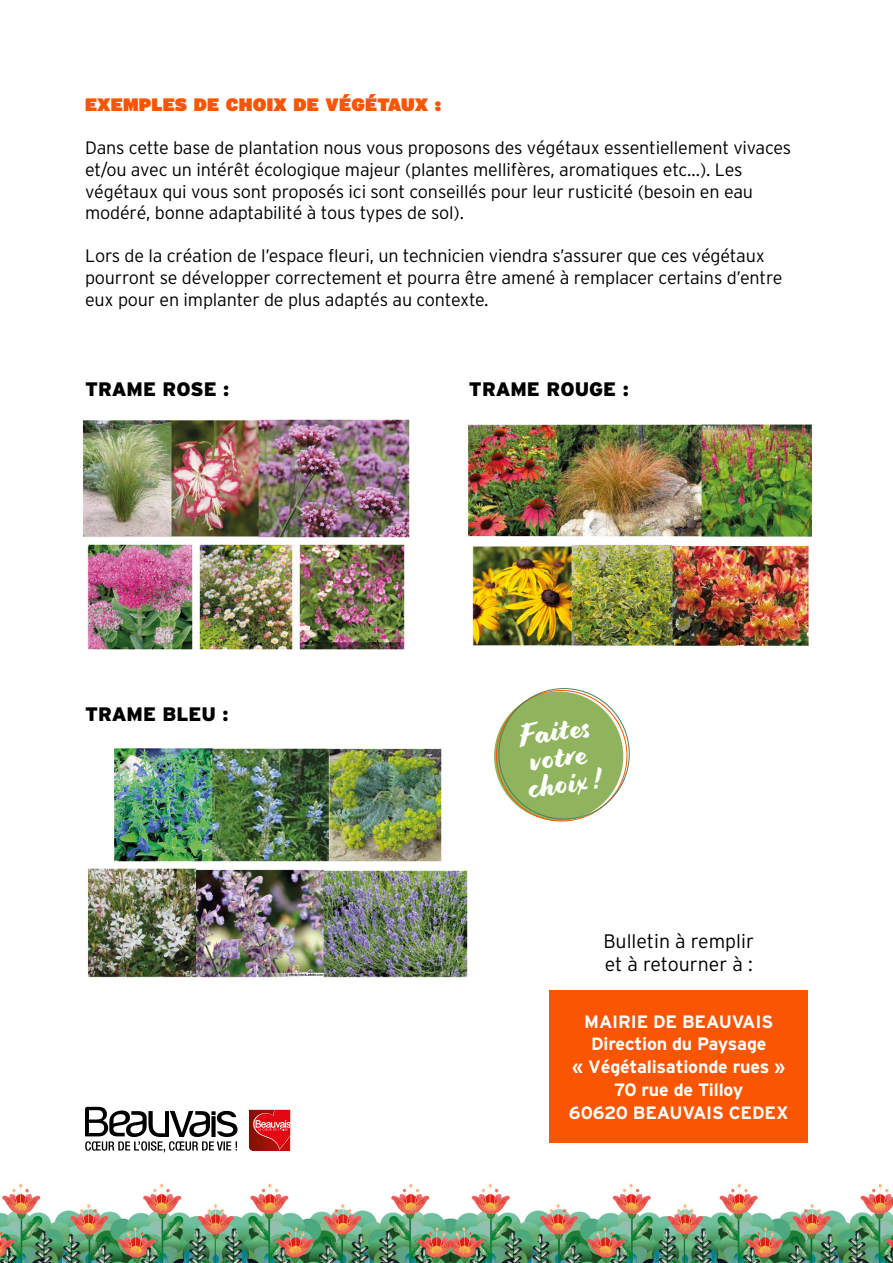
<style>
.page{position:relative;width:893px;height:1263px;background:#fff}
.page>*{position:absolute;margin:0;border:0;box-sizing:border-box;transform-origin:0 0}
.t1{font:italic 31.5px/26.5px "Cortado";color:#fff}
.t2{font:900 19.5px "Interstate";color:#000}
.t3{font:300 19.5px/23.4px "Interstate";color:#000}
.t4{font:300 18px/21.6px "Interstate";letter-spacing:-.01em;color:#000}
.t5{font:900 18px "Interstate";letter-spacing:.01em;color:#fa5502}
.t6{font:700 17.85px/22.8px "Interstate";letter-spacing:-.01em;color:#fff;text-align:center}
</style>
<div class="page">
<img style="left:87px;top:748px;width:381px;height:230px">
<img style="left:82px;top:419px;width:328px;height:231px">
<img style="left:467px;top:424px;width:344px;height:222px">
<div style="left:493px;top:691px;width:131px;height:130px;background:#8fb45d;border-radius:50%"></div>
<div style="left:550px;top:990px;width:258px;height:152px;background:#fa5502"></div>
<svg style="left:85px;top:1107px;width:152px;height:45px"></svg>
<hr style="left:165px;top:1111px;width:4px;height:26px;background:#000">
<svg style="left:249px;top:1110px;width:41px;height:41px"></svg>
<img style="left:0;top:1184px;width:893px;height:79px">
<p class="t5" style="left:85px;top:94px;width:358px">EXEMPLES DE CHOIX DE VÉGÉTAUX :</p>
<p class="t4" style="left:85px;top:137px;width:708px">Dans cette base de plantation nous vous proposons des végétaux essentiellement vivaces et/ou avec un intérêt écologique majeur (plantes mellifères, aromatiques etc…). Les végétaux qui vous sont proposés ici sont conseillés pour leur rusticité (besoin en eau modéré, bonne adaptabilité à tous types de sol).</p>
<p class="t4" style="left:85px;top:245px;width:699px">Lors de la création de l’espace fleuri, un technicien viendra s’assurer que ces végétaux pourront se développer correctement et pourra être amené à remplacer certains d’entre eux pour en implanter de plus adaptés au contexte.</p>
<p class="t2" style="left:85px;top:378px;width:146px">TRAME ROSE :</p>
<p class="t2" style="left:469px;top:378px;width:161px">TRAME ROUGE :</p>
<p class="t2" style="left:85px;top:702px;width:145px">TRAME BLEU :</p>
<h1 class="t1" style="left:519px;top:723px;width:76px;rotate:-8deg">Faites votre choix !</h1>
<p class="t3" style="left:604px;top:929px;width:152px">Bulletin à remplir et à retourner à :</p>
<p class="t6" style="left:569px;top:1010px;width:221px">MAIRIE DE BEAUVAIS<br>Direction du Paysage<br>« Végétalisationde rues »<br>70 rue de Tilloy<br>60620 BEAUVAIS CEDEX</p>
</div>
